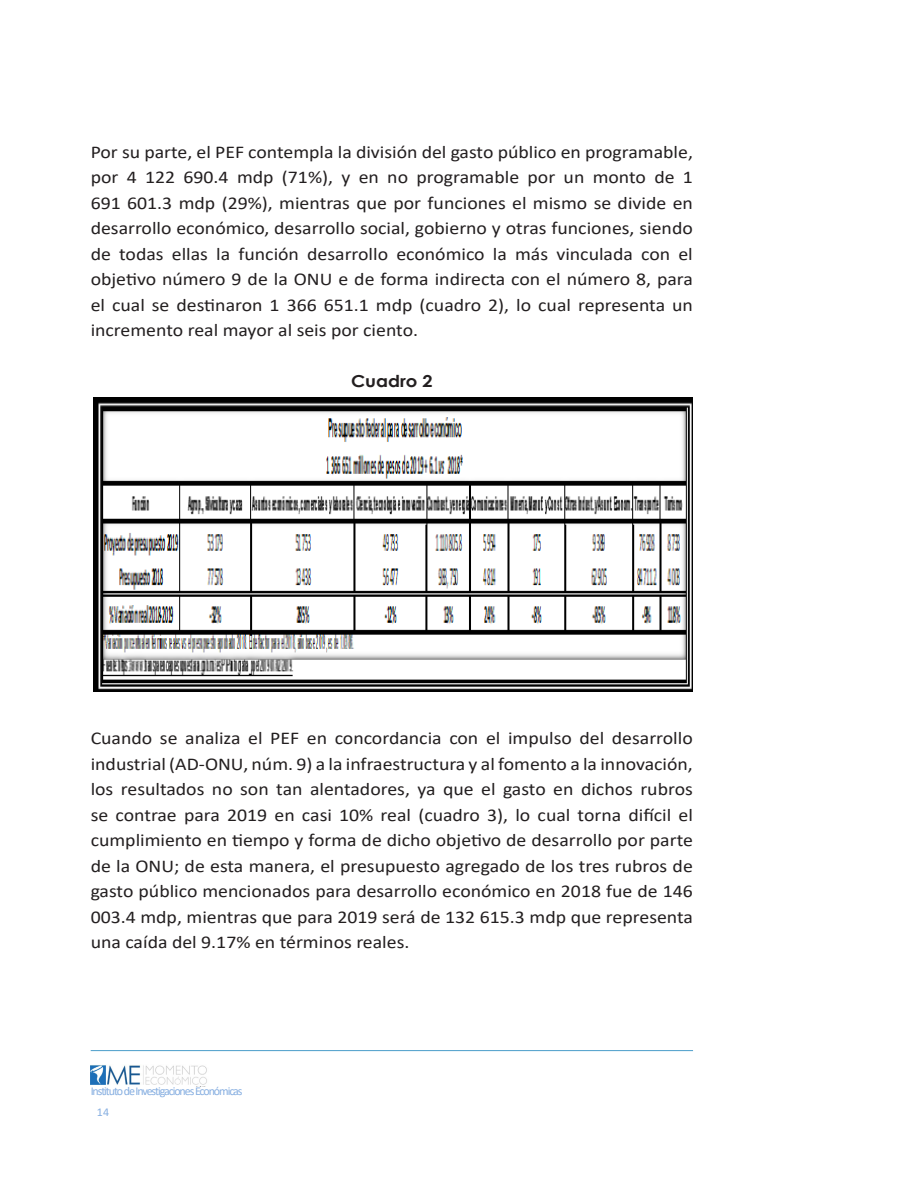
<style>
.page{position:relative;width:918px;height:1188px;background:#fff}
.page>*{position:absolute;margin:0;border:0;box-sizing:border-box;transform-origin:0 0}
.Textonormal{font:18px/25.5px "Calibri";color:#231f20;text-align:justify;scale:1.1 1}
.Textonormal-2{font:700 16.5px "Century Gothic";color:#231f20;scale:1.1 1}
.t1{font:12px/20.7px "Calibri";letter-spacing:-.09em;color:#87afe1}
</style>
<div class="page">
<hr style="left:91px;top:1050px;width:602px;height:1px;background:#4a9dca">
<img style="left:91px;top:1065px;width:116px;height:20px">
<img style="left:94px;top:398px;width:598px;height:293px">
<p class="Textonormal" style="left:91px;top:139px;width:549px">Por su parte, el PEF contempla la división del gasto público en programable, por 4 122 690.4 mdp (71%), y en no programable por un monto de 1<br>691 601.3 mdp (29%), mientras que por funciones el mismo se divide en desarrollo económico, desarrollo social, gobierno y otras funciones, siendo de todas ellas la función desarrollo económico la más vinculada con el objetivo número 9 de la ONU e de forma indirecta con el número 8, para el cual se destinaron 1 366 651.1 mdp (cuadro 2), lo cual representa un incremento real mayor al seis por ciento.</p>
<p class="Textonormal-2" style="left:351px;top:369px;width:76px">Cuadro 2</p>
<p class="Textonormal" style="left:91px;top:725px;width:549px">Cuando se analiza el PEF en concordancia con el impulso del desarrollo industrial (AD-ONU, núm. 9) a la infraestructura y al fomento a la innovación, los resultados no son tan alentadores, ya que el gasto en dichos rubros se contrae para 2019 en casi 10% real (cuadro 3), lo cual torna difícil el cumplimiento en tiempo y forma de dicho objetivo de desarrollo por parte de la ONU; de esta manera, el presupuesto agregado de los tres rubros de gasto público mencionados para desarrollo económico en 2018 fue de 146<br>003.4 mdp, mientras que para 2019 será de 132 615.3 mdp que representa una caída del 9.17% en términos reales.</p>
<p class="t1" style="left:97px;top:1080px;width:147px;text-indent:-6px">Instituto de Investigaciones Económicas<br>14</p>
</div>
